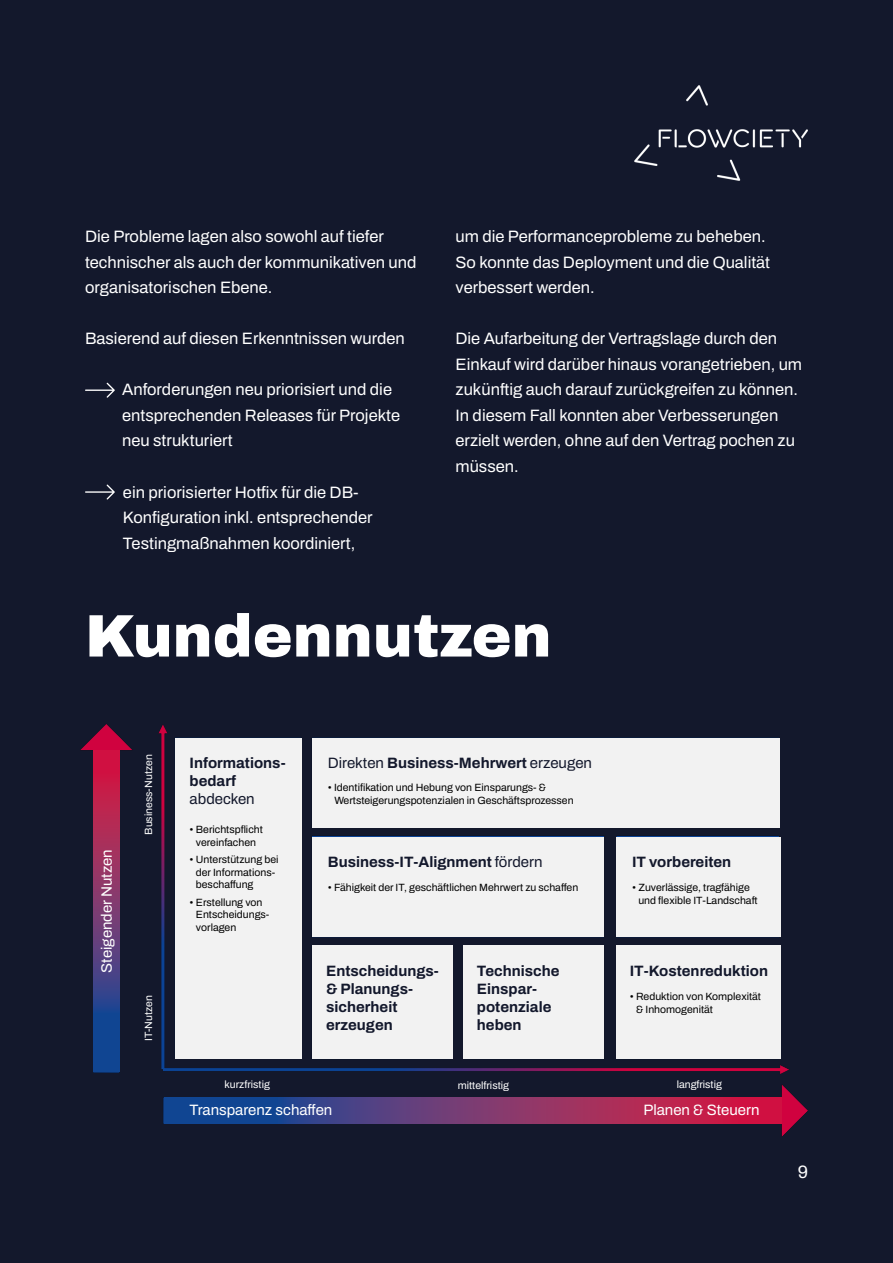
<style>
.page{position:relative;width:893px;height:1263px;background:#13182c}
.page>*{position:absolute;margin:0;border:0;box-sizing:border-box;transform-origin:0 0}
.t1{font:900 60px "Archivo";color:#fff}
.t2{font:600 18px "Archivo";color:#fff}
.t3{font:600 16.5px/25.5px "Archivo";color:#fff}
.t4{font:700 15px "Archivo";color:#13182c}
.t5{font:600 15px "Archivo";color:#fff}
.t6{font:600 15px "Archivo";color:#13182c}
.t7{font:600 10.5px/12.6px "Archivo";color:#000}
.t8{font:600 10.5px "Archivo";color:#fff}
.s1{font-weight:600}
</style>
<div class="page">
<img style="left:634px;top:85px;width:174px;height:96px">
<svg style="left:85px;top:383px;width:30px;height:15px"></svg>
<svg style="left:85px;top:484px;width:30px;height:16px"></svg>
<img style="left:81px;top:716px;width:727px;height:420px">
<svg style="left:94px;top:751px;width:26px;height:320px"></svg>
<div style="left:138px;top:741px;width:19px;height:107px;background:#13182c"></div>
<div style="left:138px;top:955px;width:19px;height:108px;background:#13182c"></div>
<svg style="left:165px;top:1097px;width:616px;height:26px"></svg>
<div style="left:190px;top:1075px;width:107px;height:18px;background:#13182c"></div>
<div style="left:419px;top:1075px;width:108px;height:18px;background:#13182c"></div>
<div style="left:643px;top:1075px;width:108px;height:18px;background:#13182c"></div>
<div style="left:175px;top:739px;width:127px;height:320px;background:#f2f2f2"></div>
<div style="left:313px;top:739px;width:467px;height:89px;background:#f2f2f2"></div>
<div style="left:313px;top:837px;width:291px;height:100px;background:#f2f2f2"></div>
<div style="left:616px;top:837px;width:164px;height:100px;background:#f2f2f2"></div>
<div style="left:616px;top:946px;width:164px;height:113px;background:#f2f2f2"></div>
<div style="left:463px;top:946px;width:141px;height:113px;background:#f2f2f2"></div>
<div style="left:313px;top:946px;width:140px;height:113px;background:#f2f2f2"></div>
<p class="t3" style="left:85px;top:224px;width:333px">Die Probleme lagen also sowohl auf tiefer technischer als auch der kommunikativen und organisatorischen Ebene.</p>
<p class="t3" style="left:85px;top:326px;width:321px">Basierend auf diesen Erkenntnissen wurden</p>
<p class="t3" style="left:122px;top:377px;width:279px">Anforderungen neu priorisiert und die entsprechenden Releases für Projekte neu strukturiert</p>
<p class="t3" style="left:123px;top:479px;width:251px">ein priorisierter Hotfix für die DB-<br>Konfiguration inkl. entsprechender<br>Testingmaßnahmen koordiniert,</p>
<p class="t3" style="left:455px;top:224px;width:312px">um die Performanceprobleme zu beheben.</p>
<p class="t3" style="left:455px;top:250px;width:316px">So konnte das Deployment und die Qualität verbessert werden.</p>
<p class="t3" style="left:455px;top:326px;width:348px">Die Aufarbeitung der Vertragslage durch den Einkauf wird darüber hinaus vorangetrieben, um zukünftig auch darauf zurückgreifen zu können.<br>In diesem Fall konnten aber Verbesserungen erzielt werden, ohne auf den Vertrag pochen zu müssen.</p>
<p class="t1" style="left:85px;top:590px;width:468px">Kundennutzen</p>
<p class="t5" style="left:95px;top:973px;width:125px;rotate:-90deg">Steigender Nutzen</p>
<p class="t8" style="left:141px;top:835px;width:82px;rotate:-90deg">Business-Nutzen</p>
<p class="t8" style="left:141px;top:1041px;width:48px;rotate:-90deg">IT-Nutzen</p>
<p class="t4" style="left:190px;top:751px;width:98px">Informations-</p>
<p class="t4" style="left:190px;top:769px;width:48px">bedarf</p>
<p class="t6" style="left:190px;top:787px;width:67px">abdecken</p>
<p class="t7" style="left:190px;top:823px;width:75px;text-align:center">• Berichtspflicht vereinfachen</p>
<p class="t7" style="left:196px;top:853px;width:84px;text-indent:-6px">• Unterstützung bei der Informations&shy;beschaffung</p>
<p class="t7" style="left:196px;top:896px;width:75px;text-indent:-6px">• Erstellung von<br>Entscheidungs&shy;vorlagen</p>
<p class="t4" style="left:328px;top:751px;width:266px"><span class="s1">Direkten</span> Business-Mehrwert <span class="s1">erzeugen</span></p>
<p class="t7" style="left:334px;top:781px;width:241px;text-indent:-7px">• Identifikation und Hebung von Einsparungs- &amp;<br>Wertsteigerungspotenzialen in Geschäftsprozessen</p>
<p class="t4" style="left:328px;top:851px;width:216px">Business-IT-Alignment <span class="s1">fördern</span></p>
<p class="t7" style="left:328px;top:881px;width:252px">• Fähigkeit der IT, geschäftlichen Mehrwert zu schaffen</p>
<p class="t4" style="left:326px;top:959px;width:114px">Entscheidungs-</p>
<p class="t4" style="left:326px;top:977px;width:88px">&amp; Planungs-</p>
<p class="t4" style="left:326px;top:995px;width:73px">sicherheit</p>
<p class="t4" style="left:326px;top:1013px;width:68px">erzeugen</p>
<p class="t4" style="left:477px;top:959px;width:84px">Technische</p>
<p class="t4" style="left:477px;top:977px;width:62px">Einspar-</p>
<p class="t4" style="left:477px;top:995px;width:76px">potenziale</p>
<p class="t4" style="left:477px;top:1013px;width:46px">heben</p>
<p class="t4" style="left:632px;top:851px;width:101px">IT vorbereiten</p>
<p class="t7" style="left:638px;top:881px;width:121px;text-indent:-6px">• Zuverlässige, tragfähige und flexible IT-Landschaft</p>
<p class="t4" style="left:630px;top:959px;width:140px">IT-Kostenreduktion</p>
<p class="t7" style="left:636px;top:990px;width:126px;text-indent:-6px">• Reduktion von Komplexität &amp; Inhomogenität</p>
<p class="t8" style="left:224px;top:1076px;width:47px">kurzfristig</p>
<p class="t8" style="left:458px;top:1077px;width:53px">mittelfristig</p>
<p class="t8" style="left:677px;top:1076px;width:47px">langfristig</p>
<p class="t5" style="left:190px;top:1098px;width:144px">Transparenz schaffen</p>
<p class="t5" style="left:643px;top:1098px;width:118px">Planen &amp; Steuern</p>
<p class="t2" style="left:798px;top:1158px;width:12px">9</p>
</div>
